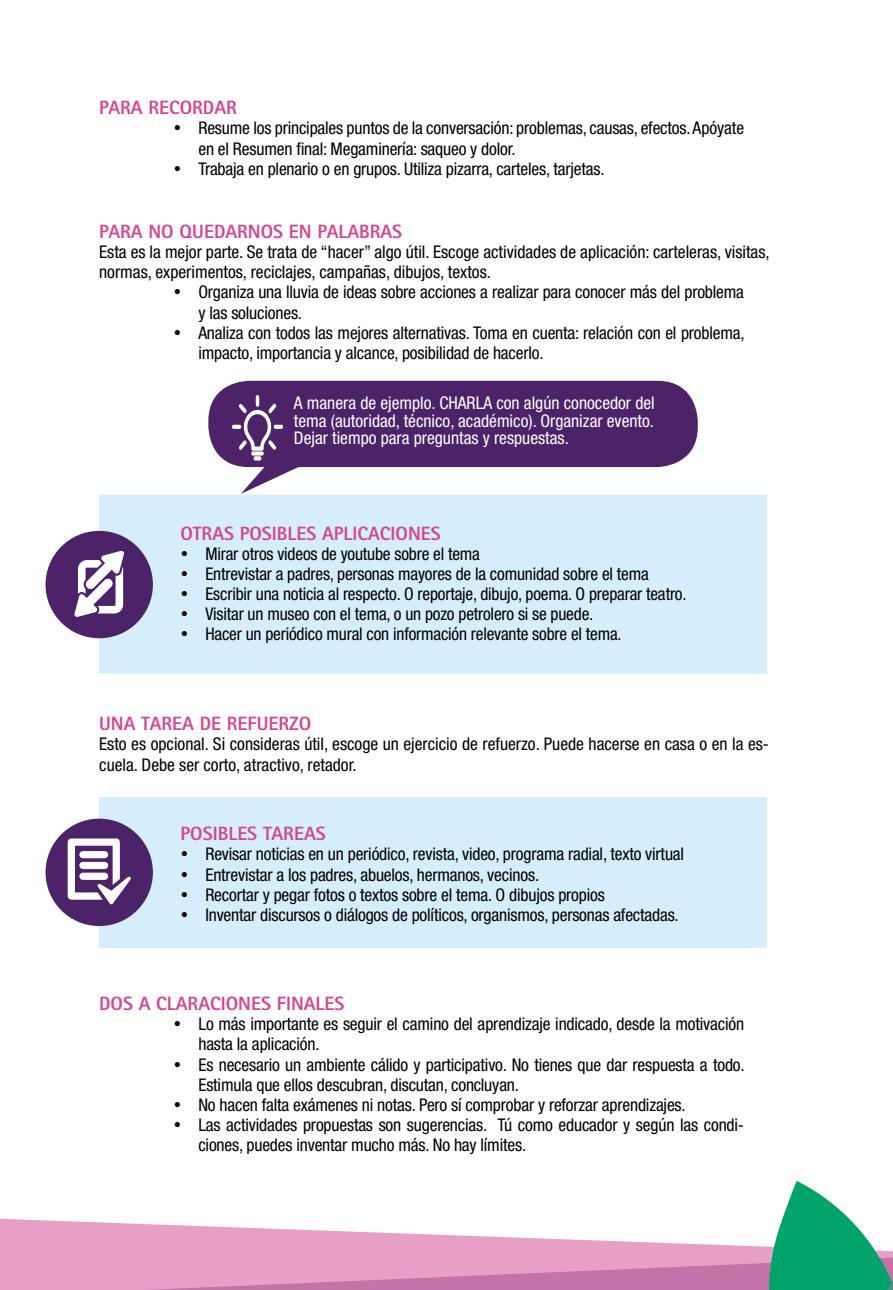
<style>
.page{position:relative;width:893px;height:1290px;background:#fff}
.page>*{position:absolute;margin:0;border:0;box-sizing:border-box;transform-origin:0 0}
.t1{font:800 19.25px "Rotis Sans Serif";color:#d54592}
.t2{font:condensed 17.5px/20.1px "Helvetica Neue LT Std";letter-spacing:-.01em;color:#000}
.t3{font:condensed 17.5px/17.5px "Helvetica Neue LT Std";color:#fff;text-align:justify}
</style>
<div class="page">
<div style="left:99px;top:495px;width:668px;height:179px;background:#d6eefc"></div>
<div style="left:99px;top:798px;width:668px;height:150px;background:#d6eefc"></div>
<div style="left:0;top:1218px;width:145px;height:72px;background:#e79fc5"></div>
<div style="left:46px;top:819px;width:107px;height:107px;background:#4c2369;border-radius:50%"></div>
<svg style="left:68px;top:838px;width:63px;height:67px"></svg>
<div style="left:46px;top:531px;width:107px;height:107px;background:#4c2369;border-radius:50%"></div>
<svg style="left:74px;top:550px;width:50px;height:67px"></svg>
<div style="left:208px;top:381px;width:490px;height:86px;background:#4c2369;border-radius:40px"></div>
<svg style="left:232px;top:395px;width:74px;height:99px"></svg>
<svg style="left:145px;top:1181px;width:748px;height:109px"></svg>
<p class="t1" style="left:99px;top:95px;width:139px">PARA RECORDAR</p>
<p class="t2" style="left:198px;top:118px;width:547px;text-indent:-25px">• Resume los principales puntos de la conversación: problemas, causas, efectos. Apóyate en el Resumen final: Megaminería: saqueo y dolor.</p>
<p class="t2" style="left:174px;top:158px;width:432px">• Trabaja en plenario o en grupos. Utiliza pizarra, carteles, tarjetas.</p>
<p class="t1" style="left:99px;top:219px;width:305px">PARA NO QUEDARNOS EN PALABRAS</p>
<p class="t2" style="left:99px;top:242px;width:672px">Esta es la mejor parte. Se trata de “hacer” algo útil. Escoge actividades de aplicación: carteleras, visitas, normas, experimentos, reciclajes, campañas, dibujos, textos.</p>
<p class="t2" style="left:198px;top:282px;width:547px;text-indent:-25px">• Organiza una lluvia de ideas sobre acciones a realizar para conocer más del problema y las soluciones.</p>
<p class="t2" style="left:198px;top:322px;width:548px;text-indent:-25px">• Analiza con todos las mejores alternativas. Toma en cuenta: relación con el problema, impacto, importancia y alcance, posibilidad de hacerlo.</p>
<p class="t3" style="left:294px;top:394px;width:362px">A manera de ejemplo. CHARLA con algún conocedor del tema (autoridad, técnico, académico). Organizar evento.<br>Dejar tiempo para preguntas y respuestas.</p>
<p class="t1" style="left:181px;top:521px;width:262px">OTRAS POSIBLES APLICACIONES</p>
<p class="t2" style="left:181px;top:543px;width:301px">• Mirar otros videos de youtube sobre el tema</p>
<p class="t2" style="left:181px;top:564px;width:470px">• Entrevistar a padres, personas mayores de la comunidad sobre el tema</p>
<p class="t2" style="left:181px;top:584px;width:507px">• Escribir una noticia al respecto. O reportaje, dibujo, poema. O preparar teatro.</p>
<p class="t2" style="left:181px;top:604px;width:414px">• Visitar un museo con el tema, o un pozo petrolero si se puede.</p>
<p class="t2" style="left:181px;top:624px;width:443px">• Hacer un periódico mural con información relevante sobre el tema.</p>
<p class="t1" style="left:99px;top:711px;width:214px">UNA TAREA DE REFUERZO</p>
<p class="t2" style="left:99px;top:734px;width:671px">Esto es opcional. Si consideras útil, escoge un ejercicio de refuerzo. Puede hacerse en casa o en la es&shy;cuela. Debe ser corto, atractivo, retador.</p>
<p class="t1" style="left:181px;top:821px;width:147px">POSIBLES TAREAS</p>
<p class="t2" style="left:181px;top:844px;width:505px">• Revisar noticias en un periódico, revista, video, programa radial, texto virtual</p>
<p class="t2" style="left:181px;top:864px;width:360px">• Entrevistar a los padres, abuelos, hermanos, vecinos.</p>
<p class="t2" style="left:181px;top:884px;width:426px">• Recortar y pegar fotos o textos sobre el tema. O dibujos propios</p>
<p class="t2" style="left:181px;top:904px;width:500px">• Inventar discursos o diálogos de políticos, organismos, personas afectadas.</p>
<p class="t1" style="left:99px;top:991px;width:247px">DOS A CLARACIONES FINALES</p>
<p class="t2" style="left:198px;top:1014px;width:547px;text-indent:-25px">• Lo más importante es seguir el camino del aprendizaje indicado, desde la motivación hasta la aplicación.</p>
<p class="t2" style="left:198px;top:1054px;width:548px;text-indent:-25px">• Es necesario un ambiente cálido y participativo. No tienes que dar respuesta a todo.<br>Estimula que ellos descubran, discutan, concluyan.</p>
<p class="t2" style="left:174px;top:1094px;width:514px">• No hacen falta exámenes ni notas. Pero sí comprobar y reforzar aprendizajes.</p>
<p class="t2" style="left:198px;top:1114px;width:547px;text-indent:-25px">• Las actividades propuestas son sugerencias. Tú como educador y según las condi&shy;ciones, puedes inventar mucho más. No hay límites.</p>
</div>
